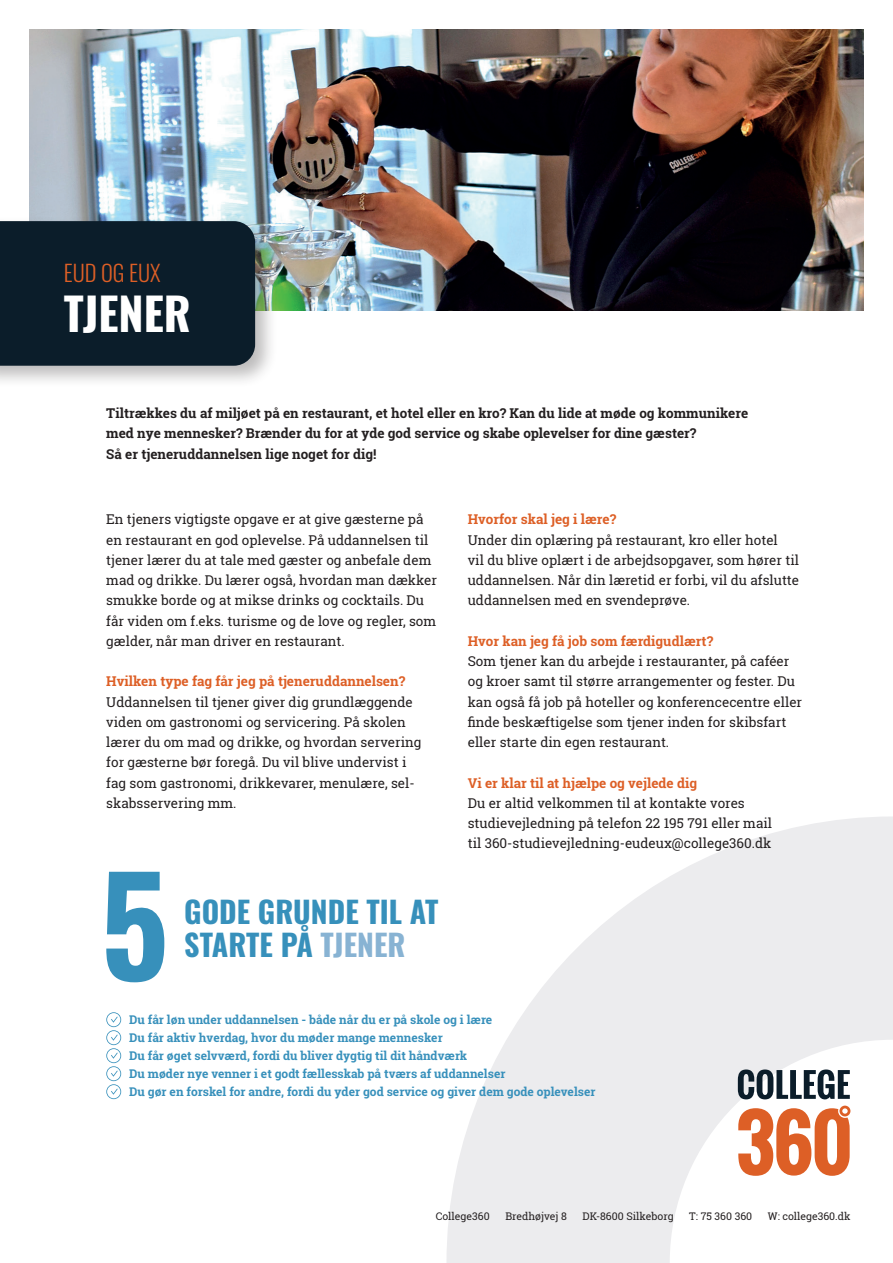
<style>
.page{position:relative;width:893px;height:1263px;background:#fff}
.page>*{position:absolute;margin:0;border:0;box-sizing:border-box;transform-origin:0 0}
.t1{font:700 45px "Oswald";color:#fff}
.t2{font:700 30px/33px "Oswald";color:#3790bb}
.t3{font:300 22.5px "Oswald";color:#dd5f26}
.t4{font:13.5px/20.2px "Roboto Slab";color:#231f20}
.t5{font:700 13.5px/20.2px "Roboto Slab";color:#231f20}
.t6{font:700 13.5px "Roboto Slab";color:#dd5f26}
.t7{font:700 12px/18px "Roboto Slab";color:#3790bb}
.t8{font:10.5px "Roboto Slab";color:#231f20}
.s1{color:#88b3d3}
</style>
<div class="page">
<svg style="left:447px;top:817px;width:446px;height:446px;fill:#ececee"></svg>
<svg style="left:738px;top:1069px;width:112px;height:30px"></svg>
<svg style="left:738px;top:1105px;width:112px;height:71px"></svg>
<img style="left:30px;top:30px;width:833px;height:280px">
<div style="left:0;top:216px;width:279px;height:173px;background:#231f20;opacity:.3"></div>
<div style="left:0;top:221px;width:255px;height:145px;background:#0b1d2a"></div>
<svg style="left:106px;top:1012px;width:15px;height:87px"></svg>
<svg style="left:106px;top:872px;width:58px;height:110px"></svg>
<h3 class="t3" style="left:64px;top:253px;width:98px">EUD OG EUX</h3>
<h1 class="t1" style="left:64px;top:290px;width:129px">TJENER</h1>
<p class="t5" style="left:106px;top:403px;width:643px">Tiltrækkes du af miljøet på en restaurant, et hotel eller en kro? Kan du lide at møde og kommunikere med nye mennesker? Brænder du for at yde god service og skabe oplevelser for dine gæster?<br>Så er tjeneruddannelsen lige noget for dig!</p>
<p class="t4" style="left:106px;top:509px;width:332px">En tjeners vigtigste opgave er at give gæsterne på en restaurant en god oplevelse. På uddannelsen til tjener lærer du at tale med gæster og anbefale dem mad og drikke. Du lærer også, hvordan man dækker smukke borde og at mikse drinks og cocktails. Du får viden om f.eks. turisme og de love og regler, som gælder, når man driver en restaurant.</p>
<p class="t6" style="left:106px;top:672px;width:300px">Hvilken type fag får jeg på tjeneruddannelsen?</p>
<p class="t4" style="left:106px;top:691px;width:317px">Uddannelsen til tjener giver dig grundlæggende viden om gastronomi og servicering. På skolen lærer du om mad og drikke, og hvordan servering for gæsterne bør foregå. Du vil blive undervist i fag som gastronomi, drikkevarer, menulære, sel&shy;skabsservering mm.</p>
<h2 class="t2" style="left:184px;top:897px;width:256px">GODE GRUNDE TIL AT<br>STARTE PÅ <span class="s1">TJENER</span></h2>
<p class="t6" style="left:468px;top:510px;width:150px">Hvorfor skal jeg i lære?</p>
<p class="t4" style="left:468px;top:529px;width:333px">Under din oplæring på restaurant, kro eller hotel<br>vil du blive oplært i de arbejdsopgaver, som hører til uddannelsen. Når din læretid er forbi, vil du afslutte uddannelsen med en svendeprøve.</p>
<p class="t6" style="left:468px;top:632px;width:247px">Hvor kan jeg få job som færdigudlært?</p>
<p class="t4" style="left:468px;top:651px;width:336px">Som tjener kan du arbejde i restauranter, på caféer og kroer samt til større arrangementer og fester. Du kan også få job på hoteller og konferencecentre eller finde beskæftigelse som tjener inden for skibsfart eller starte din egen restaurant.</p>
<p class="t6" style="left:468px;top:773px;width:231px">Vi er klar til at hjælpe og vejlede dig</p>
<p class="t4" style="left:468px;top:793px;width:306px">Du er altid velkommen til at kontakte vores studievejledning på telefon 22 195 791 eller mail til 360-studievejledning-eudeux@college360.dk</p>
<p class="t7" style="left:129px;top:1011px;width:468px">Du får løn under uddannelsen - både når du er på skole og i lære<br>Du får aktiv hverdag, hvor du møder mange mennesker<br>Du får øget selvværd, fordi du bliver dygtig til dit håndværk<br>Du møder nye venner i et godt fællesskab på tværs af uddannelser<br>Du gør en forskel for andre, fordi du yder god service og giver dem gode oplevelser</p>
<p class="t8" style="left:436px;top:1209px;width:55px">College360</p>
<p class="t8" style="left:505px;top:1209px;width:63px">Bredhøjvej 8</p>
<p class="t8" style="left:582px;top:1209px;width:93px">DK-8600 Silkeborg</p>
<p class="t8" style="left:689px;top:1209px;width:64px">T: 75 360 360</p>
<p class="t8" style="left:768px;top:1209px;width:84px">W: college360.dk</p>
</div>
